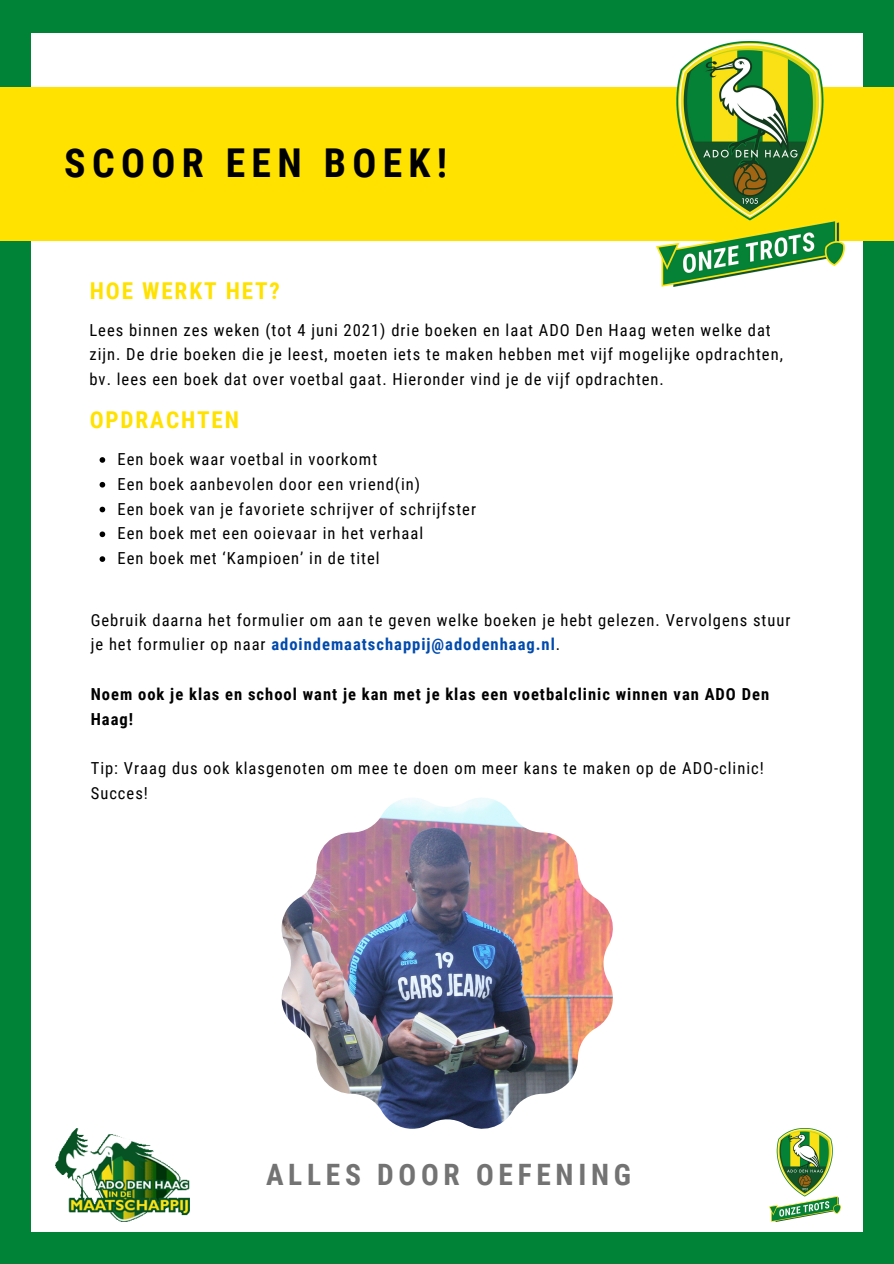
<style>
.page{position:relative;width:894px;height:1264px;background:#fff}
.page>*{position:absolute;margin:0;border:0;box-sizing:border-box;transform-origin:0 0}
.t1{font:700 39.75px "Roboto Condensed";letter-spacing:.16em;color:#000}
.t2{font:700 29.4px "Roboto Condensed";letter-spacing:.16em;color:#737373}
.t3{font:700 23.25px "Roboto Condensed";letter-spacing:.08em;color:#ffe200}
.t4{font:16.5px/24.8px "Roboto Condensed";letter-spacing:.06em;color:#000}
.t5{font:700 16.5px/24.8px "Roboto Condensed";letter-spacing:.06em;color:#000}
.s1{font-weight:700;color:#004aad}
</style>
<div class="page">
<div style="left:0;top:0;width:893px;height:1263px;background:#008237"></div>
<div style="left:32px;top:33px;width:830px;height:1198px;background:#fff"></div>
<div style="left:0;top:87px;width:893px;height:154px;background:#ffe200"></div>
<img style="left:656px;top:42px;width:188px;height:244px">
<img style="left:55px;top:1128px;width:135px;height:93px">
<img style="left:769px;top:1128px;width:71px;height:93px">
<img style="left:281px;top:798px;width:331px;height:330px">
<svg style="left:99px;top:457px;width:6px;height:6px"></svg>
<svg style="left:99px;top:482px;width:6px;height:5px"></svg>
<svg style="left:99px;top:506px;width:6px;height:6px"></svg>
<svg style="left:99px;top:531px;width:6px;height:6px"></svg>
<svg style="left:99px;top:556px;width:6px;height:6px"></svg>
<p class="t1" style="left:64px;top:140px;width:384px">SCOOR EEN BOEK!</p>
<p class="t3" style="left:90px;top:277px;width:191px">HOE WERKT HET?</p>
<p class="t4" style="left:89px;top:317px;width:694px">Lees binnen zes weken (tot 4 juni 2021) drie boeken en laat ADO Den Haag weten welke dat zijn. De drie boeken die je leest, moeten iets te maken hebben met vijf mogelijke opdrachten, bv. lees een boek dat over voetbal gaat. Hieronder vind je de vijf opdrachten.</p>
<p class="t3" style="left:90px;top:407px;width:151px">OPDRACHTEN</p>
<p class="t4" style="left:118px;top:447px;width:261px">Een boek waar voetbal in voorkomt</p>
<p class="t4" style="left:118px;top:472px;width:304px">Een boek aanbevolen door een vriend(in)</p>
<p class="t4" style="left:118px;top:496px;width:360px">Een boek van je favoriete schrijver of schrijfster</p>
<p class="t4" style="left:118px;top:521px;width:307px">Een boek met een ooievaar in het verhaal</p>
<p class="t4" style="left:118px;top:546px;width:263px">Een boek met ‘Kampioen’ in de titel</p>
<p class="t4" style="left:91px;top:607px;width:701px">Gebruik daarna het formulier om aan te geven welke boeken je hebt gelezen. Vervolgens stuur je het formulier op naar <span class="s1">adoindemaatschappij@adodenhaag.nl</span>.</p>
<p class="t5" style="left:91px;top:682px;width:679px">Noem ook je klas en school want je kan met je klas een voetbalclinic winnen van ADO Den<br>Haag!</p>
<p class="t4" style="left:91px;top:756px;width:674px">Tip: Vraag dus ook klasgenoten om mee te doen om meer kans te maken op de ADO-clinic!<br>Succes!</p>
<p class="t2" style="left:266px;top:1157px;width:366px">ALLES DOOR OEFENING</p>
</div>
